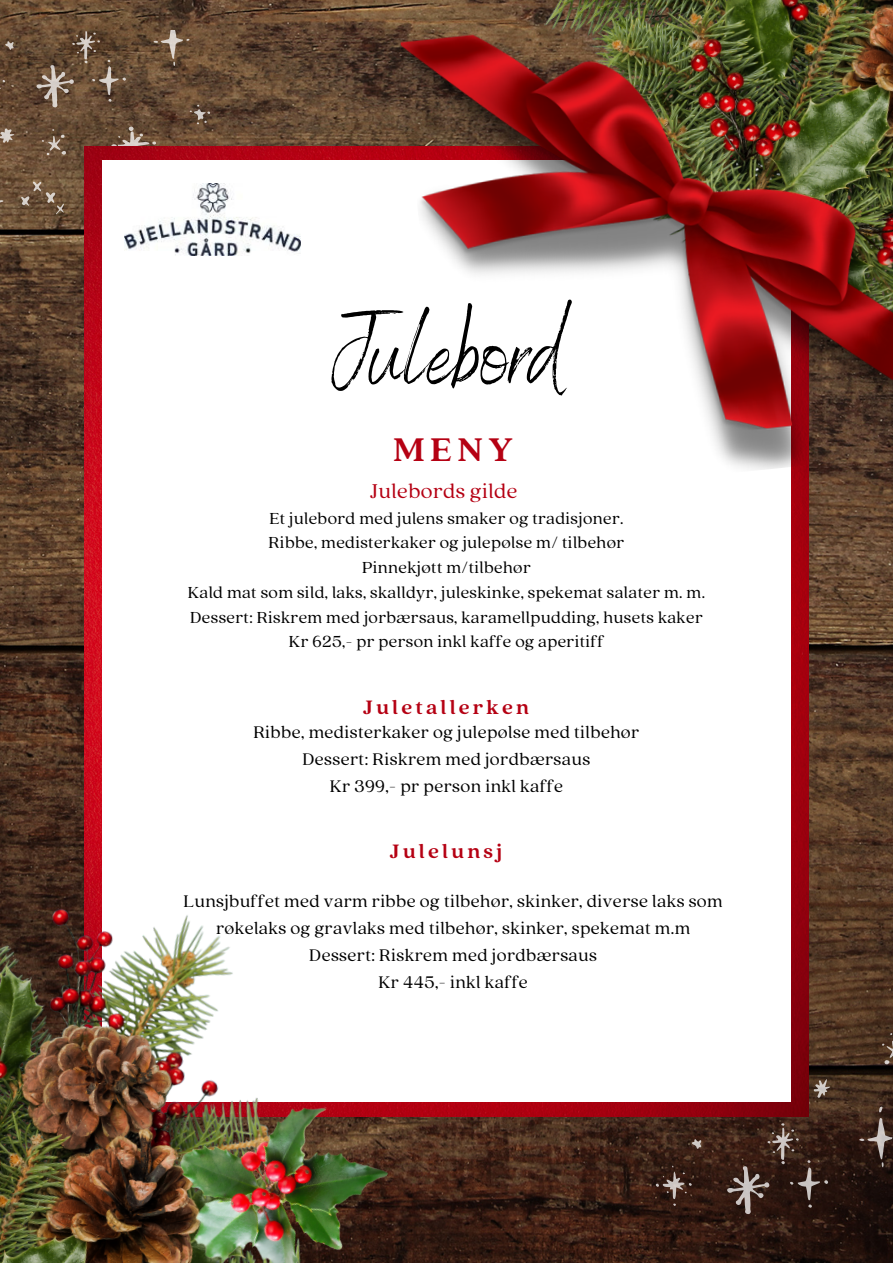
<style>
.page{position:relative;width:893px;height:1264px;background:#fff}
.page>*{position:absolute;margin:0;border:0;box-sizing:border-box;transform-origin:0 0}
.t1{font:96px "Benedict";color:#000}
.t2{font:700 36.45px "Quincy CF";color:#b50113}
.t3{font:22.2px "Quincy CF";letter-spacing:.025em;color:#b50113}
.t4{font:700 21.6px "Quincy CF";letter-spacing:.15em;color:#b50113}
.t5{font:18.6px/27px "Quincy CF";letter-spacing:.025em;color:#000;text-align:center}
.t6{font:17.7px "Quincy CF";letter-spacing:.025em;color:#000}
</style>
<div class="page">
<img style="left:0;top:0;width:892px;height:1262px">
<svg style="left:691px;top:1139px;width:10px;height:9px"></svg>
<svg style="left:859px;top:1106px;width:33px;height:61px"></svg>
<svg style="left:813px;top:1078px;width:17px;height:19px"></svg>
<svg style="left:726px;top:1123px;width:102px;height:91px"></svg>
<svg style="left:881px;top:1032px;width:11px;height:32px"></svg>
<svg style="left:655px;top:1165px;width:36px;height:40px"></svg>
<svg style="left:5px;top:41px;width:9px;height:9px"></svg>
<svg style="left:153px;top:30px;width:37px;height:36px"></svg>
<svg style="left:111px;top:126px;width:45px;height:21px"></svg>
<svg style="left:0;top:184px;width:3px;height:41px"></svg>
<svg style="left:0;top:128px;width:14px;height:15px"></svg>
<svg style="left:21px;top:181px;width:43px;height:33px"></svg>
<svg style="left:36px;top:31px;width:90px;height:77px"></svg>
<svg style="left:42px;top:129px;width:24px;height:26px"></svg>
<svg style="left:190px;top:105px;width:20px;height:19px"></svg>
<img style="left:84px;top:147px;width:724px;height:969px">
<div style="left:102px;top:161px;width:688px;height:940px;background:#fff"></div>
<img style="left:0;top:875px;width:233px;height:387px">
<img style="left:148px;top:1062px;width:254px;height:200px">
<img style="left:399px;top:0;width:493px;height:502px">
<img style="left:125px;top:183px;width:175px;height:72px">
<p class="t1" style="left:331px;top:292px;width:231px">Julebord</p>
<p class="t2" style="left:393px;top:425px;width:121px">MENY</p>
<p class="t3" style="left:370px;top:476px;width:148px">Julebords gilde</p>
<p class="t6" style="left:269px;top:506px;width:355px">Et julebord med julens smaker og tradisjoner.</p>
<p class="t6" style="left:268px;top:531px;width:357px">Ribbe, medisterkaker og julepølse m/ tilbehør</p>
<p class="t6" style="left:362px;top:556px;width:170px">Pinnekjøtt m/tilbehør</p>
<p class="t6" style="left:188px;top:580px;width:519px">Kald mat som sild, laks, skalldyr, juleskinke, spekemat salater m. m.</p>
<p class="t6" style="left:190px;top:605px;width:514px">Dessert: Riskrem med jorbærsaus, karamellpudding, husets kaker</p>
<p class="t6" style="left:289px;top:630px;width:316px">Kr 625,- pr person inkl kaffe og aperitiff</p>
<p class="t4" style="left:363px;top:693px;width:167px">Juletallerken</p>
<p class="t5" style="left:253px;top:717px;width:387px">Ribbe, medisterkaker og julepølse med tilbehør</p>
<p class="t5" style="left:302px;top:744px;width:289px">Dessert: Riskrem med jordbærsaus</p>
<p class="t5" style="left:329px;top:771px;width:235px">Kr 399,- pr person inkl kaffe</p>
<p class="t4" style="left:390px;top:837px;width:113px">Julelunsj</p>
<p class="t5" style="left:183px;top:886px;width:540px">Lunsjbuffet med varm ribbe og tilbehør, skinker, diverse laks som røkelaks og gravlaks med tilbehør, skinker, spekemat m.m</p>
<p class="t5" style="left:309px;top:940px;width:289px">Dessert: Riskrem med jordbærsaus</p>
<p class="t5" style="left:378px;top:967px;width:151px">Kr 445,- inkl kaffe</p>
</div>
